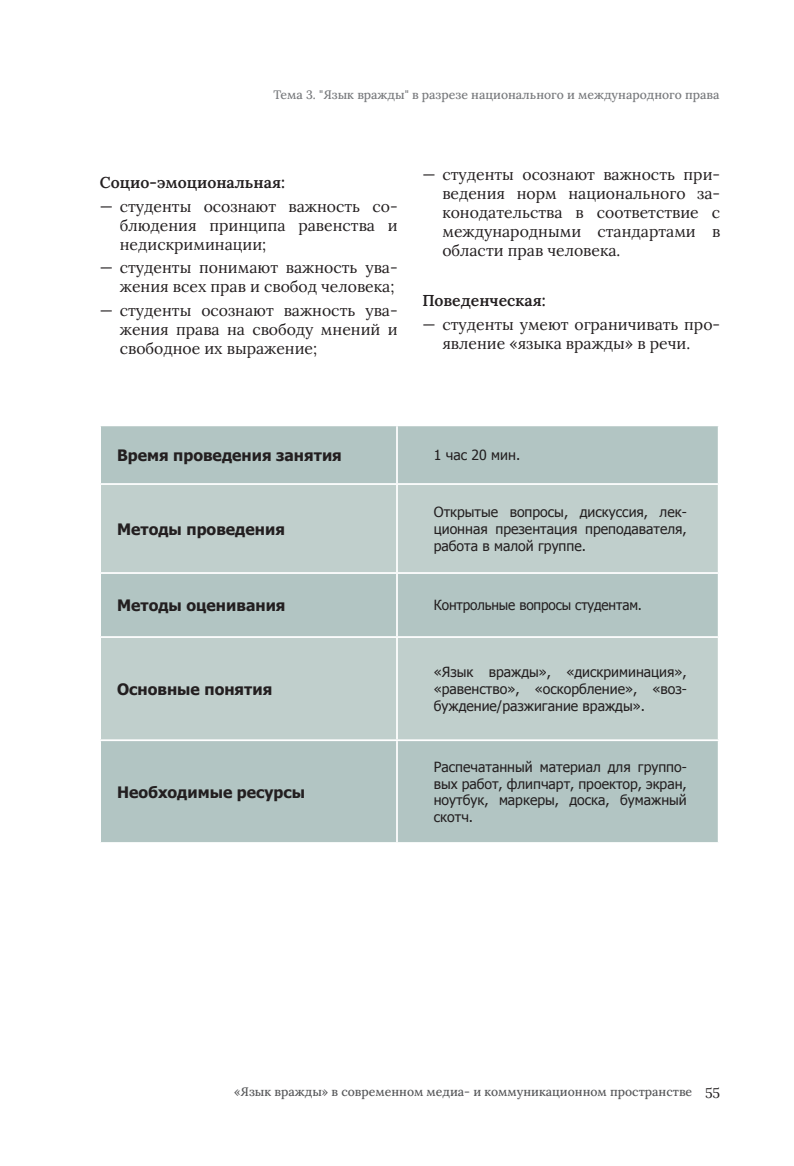
<style>
.page{position:relative;width:794px;height:1166px;background:#fff}
.page>*{position:absolute;margin:0;border:0;box-sizing:border-box;transform-origin:0 0}
.t1{font:15.75px/18.9px "Lora";color:#231f20;text-align:justify}
.t2{font:700 15.75px "Tahoma";color:#231f20}
.t3{font:600 15.75px "Lora";color:#231f20}
.t4{font:14px/16.8px "Tahoma";color:#231f20;text-align:justify}
.t5{font:500 12.25px "Lora";color:#57585a}
.t6{font:500 12.25px "Lora";color:#787a7d}
.s1{font-weight:400;font-size:14px;color:#231f20}
</style>
<div class="page">
<div style="left:101px;top:426px;width:617px;height:416px;background:#b2c5c3"></div>
<svg style="left:101px;top:485px;width:617px;height:254px;background:#bcccc9"></svg>
<hr style="left:396px;top:426px;width:2px;height:57px;background:#fff">
<hr style="left:99px;top:483px;width:298px;height:2px;background:#fff">
<hr style="left:397px;top:483px;width:322px;height:2px;background:#fff">
<hr style="left:99px;top:572px;width:298px;height:2px;background:#fff">
<hr style="left:397px;top:572px;width:322px;height:2px;background:#fff">
<hr style="left:396px;top:485px;width:2px;height:87px;background:#fff">
<hr style="left:396px;top:574px;width:2px;height:62px;background:#fff">
<hr style="left:396px;top:741px;width:2px;height:101px;background:#fff">
<hr style="left:99px;top:636px;width:298px;height:2px;background:#fff">
<hr style="left:397px;top:636px;width:322px;height:2px;background:#fff">
<hr style="left:396px;top:638px;width:2px;height:101px;background:#fff">
<hr style="left:99px;top:739px;width:298px;height:2px;background:#fff">
<hr style="left:397px;top:739px;width:322px;height:2px;background:#fff">
<p class="t6" style="left:273px;top:86px;width:448px">Тема 3. "Язык вражды" в разрезе национального и международного права</p>
<p class="t3" style="left:100px;top:170px;width:187px">Социо-эмоциональная:</p>
<p class="t1" style="left:120px;top:196px;width:279px;text-indent:-20px">— студенты осознают важность со&shy;блюдения принципа равенства и недискриминации;</p>
<p class="t1" style="left:100px;top:257px;width:299px;text-align:right">— студенты понимают важность ува&shy;жения всех прав и свобод человека;</p>
<p class="t1" style="left:120px;top:300px;width:279px;text-indent:-20px">— студенты осознают важность ува&shy;жения права на свободу мнений и свободное их выражение;</p>
<p class="t1" style="left:442px;top:164px;width:279px;text-indent:-20px">— студенты осознают важность при&shy;ведения норм национального за&shy;конодательства в соответствие с международными стандартами в области прав человека.</p>
<p class="t3" style="left:422px;top:288px;width:125px">Поведенческая:</p>
<p class="t1" style="left:442px;top:314px;width:279px;text-indent:-20px">— студенты умеют ограничивать про&shy;явление «языка вражды» в речи.</p>
<p class="t2" style="left:117px;top:444px;width:226px">Время проведения занятия</p>
<p class="t4" style="left:434px;top:446px;width:88px">1 час 20 мин.</p>
<p class="t2" style="left:117px;top:518px;width:169px">Методы проведения</p>
<p class="t4" style="left:434px;top:503px;width:254px">Открытые вопросы, дискуссия, лек&shy;ционная презентация преподавателя, работа в малой группе.</p>
<p class="t2" style="left:117px;top:594px;width:170px">Методы оценивания</p>
<p class="t4" style="left:434px;top:596px;width:210px">Контрольные вопросы студентам.</p>
<p class="t2" style="left:117px;top:678px;width:157px">Основные понятия</p>
<p class="t2" style="left:117px;top:781px;width:190px">Необходимые ресурсы</p>
<p class="t4" style="left:434px;top:663px;width:254px">«Язык вражды», «дискриминация», «равенство», «оскорбление», «воз&shy;буждение/разжигание вражды».</p>
<p class="t4" style="left:434px;top:757px;width:255px">Распечатанный материал для группо&shy;вых работ, флипчарт, проектор, экран, ноутбук, маркеры, доска, бумажный скотч.</p>
<p class="t5" style="left:234px;top:1083px;width:487px">«Язык вражды» в современном медиа- и коммуникационном пространстве <span class="s1">55</span></p>
</div>
